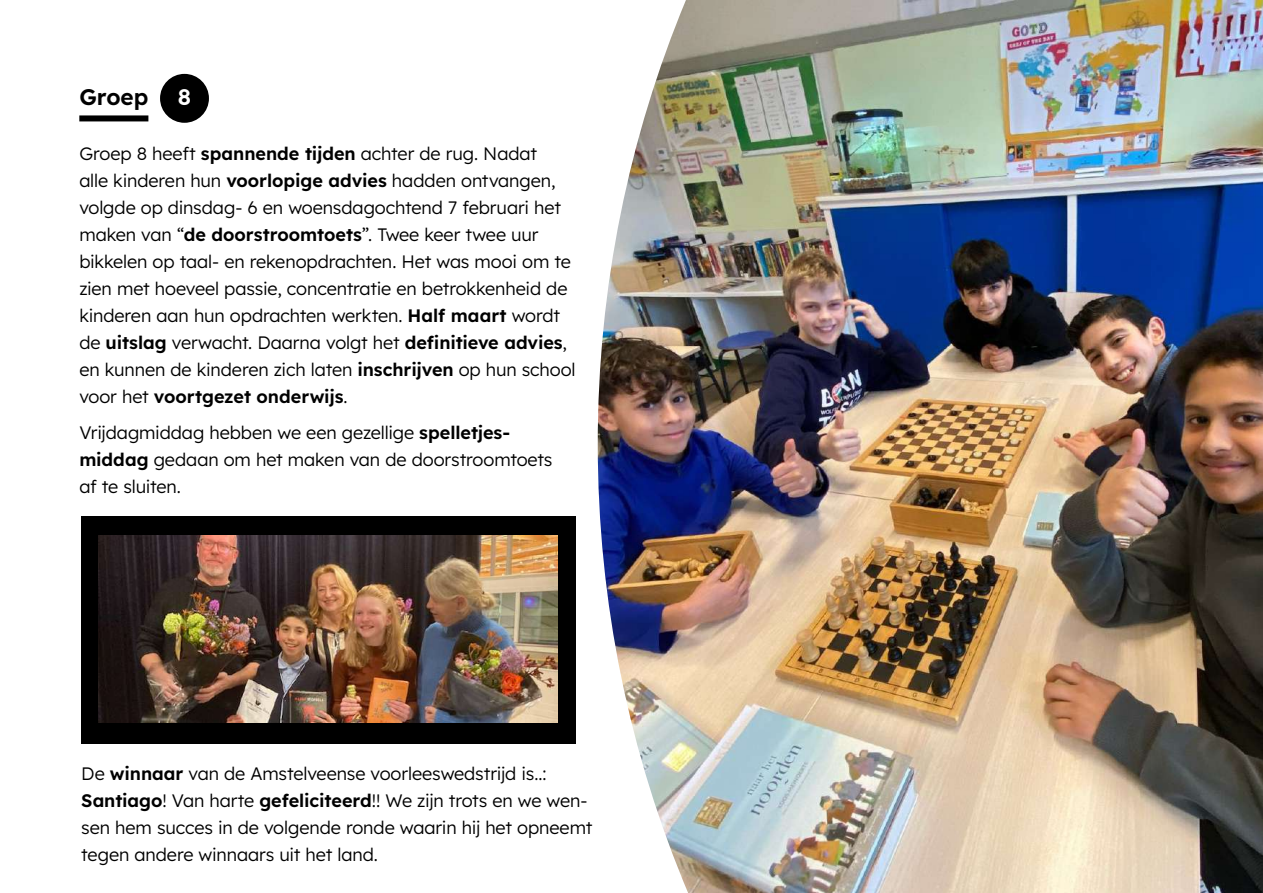
<style>
.page{position:relative;width:1263px;height:893px;background:#fff}
.page>*{position:absolute;margin:0;border:0;box-sizing:border-box;transform-origin:0 0}
.t1{font:600 22.5px "Lexend";color:#000}
.t2{font:600 22.5px "Lexend";color:#fff}
.t3{font:300 18px/27px "Lexend";letter-spacing:-.005em;color:#000}
.s1{font-weight:600}
</style>
<div class="page">
<img style="left:598px;top:0;width:665px;height:893px">
<div style="left:79px;top:115px;width:69px;height:6px;background:#000"></div>
<div style="left:160px;top:74px;width:49px;height:49px;background:#000;border-radius:50%"></div>
<div style="left:81px;top:516px;width:495px;height:227px;background:#000"></div>
<img style="left:99px;top:535px;width:459px;height:187px">
<p class="t1" style="left:79px;top:81px;width:71px">Groep</p>
<p class="t2" style="left:178px;top:81px;width:15px">8</p>
<p class="t3" style="left:79px;top:139px;width:498px">Groep 8 heeft <span class="s1">spannende tijden</span> achter de rug. Nadat<br>alle kinderen hun <span class="s1">voorlopige advies</span> hadden ontvangen, volgde op dinsdag- 6 en woensdagochtend 7 februari het maken van “<span class="s1">de doorstroomtoets</span>”. Twee keer twee uur bikkelen op taal- en rekenopdrachten. Het was mooi om te zien met hoeveel passie, concentratie en betrokkenheid de kinderen aan hun opdrachten werkten. <span class="s1">Half maart</span> wordt de <span class="s1">uitslag</span> verwacht. Daarna volgt het <span class="s1">definitieve advies</span>, en kunnen de kinderen zich laten <span class="s1">inschrijven</span> op hun school voor het <span class="s1">voortgezet onderwijs</span>.</p>
<p class="t3" style="left:79px;top:418px;width:475px">Vrijdagmiddag hebben we een gezellige <span class="s1">spelletjes&shy;middag</span> gedaan om het maken van de doorstroomtoets af te sluiten.</p>
<p class="t3" style="left:81px;top:758px;width:512px">De <span class="s1">winnaar</span> van de Amstelveense voorleeswedstrijd is..:<br><span class="s1">Santiago</span>! Van harte <span class="s1">gefeliciteerd</span>!! We zijn trots en we wen&shy;sen hem succes in de volgende ronde waarin hij het opneemt tegen andere winnaars uit het land.</p>
</div>
